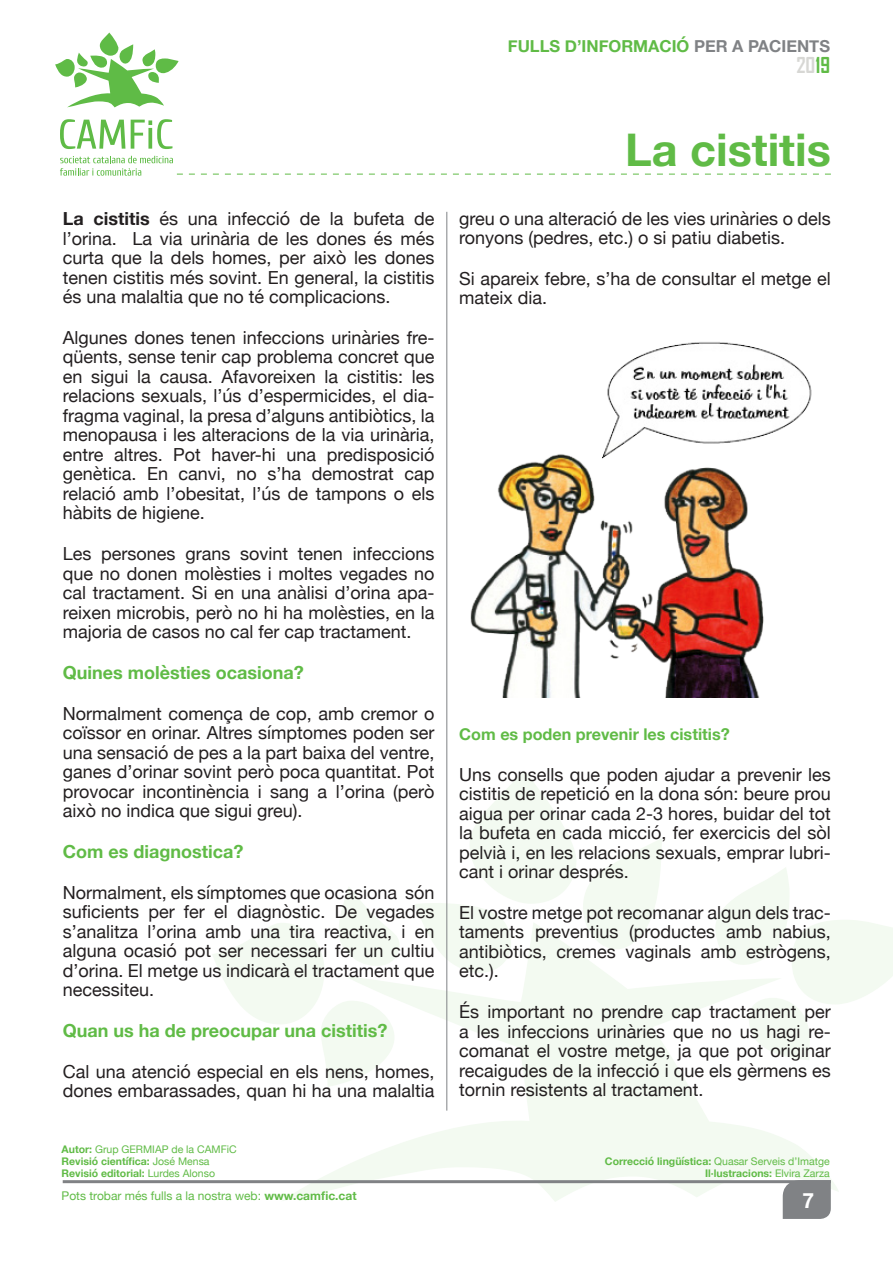
<style>
.page{position:relative;width:893px;height:1263px;background:#fff}
.page>*{position:absolute;margin:0;border:0;box-sizing:border-box;transform-origin:0 0}
.Titulo{font:700 45px "Helvetica Neue";color:#60bb46}
.t1{font:700 21px "Agency FB";color:#d7d7d4}
.t2{font:700 21px "Helvetica Neue";color:#fff}
.Galerada{font:18px/19.5px "Helvetica Neue";color:#231f20;text-align:justify}
.Titulillo{font:700 18px "Helvetica Neue";color:#60bb46}
.t3{font:700 16.5px "Helvetica Neue";color:#60bb46}
.Titulillo-2{font:700 16.2px "Helvetica Neue";color:#60bb46}
.t4{font:12px "Helvetica Neue";color:#60bb46}
.Autores_y_Revisiones{font:700 10.5px "Helvetica Neue";color:#60bb46}
.Autores_y_Revisiones-2{font:10.5px "Helvetica Neue";color:#60bb46}
.s1{color:#808285}
.s2{color:#60bb46}
.s3{font-weight:700}
.s4{font-weight:400}
</style>
<div class="page">
<svg style="left:281px;top:979px;width:557px;height:223px;fill:#f3faf1"></svg>
<svg style="left:212px;top:887px;width:189px;height:200px"></svg>
<svg style="left:415px;top:770px;width:247px;height:209px"></svg>
<svg style="left:715px;top:868px;width:178px;height:192px"></svg>
<svg style="left:55px;top:33px;width:124px;height:74px"></svg>
<svg style="left:60px;top:156px;width:771px;height:20px"></svg>
<svg style="left:60px;top:119px;width:65px;height:30px"></svg>
<svg style="left:131px;top:119px;width:41px;height:30px"></svg>
<hr style="left:63px;top:1180px;width:768px;height:3px;background:#808285">
<div style="left:783px;top:1180px;width:48px;height:39px;background:#808285"></div>
<hr style="left:446px;top:212px;width:1px;height:898px;background:#808285">
<img style="left:470px;top:342px;width:342px;height:356px">
<p class="t3" style="left:508px;top:33px;width:324px">FULLS D’INFORMACIÓ <span class="s1">PER A PACIENTS</span></p>
<p class="t1" style="left:796px;top:52px;width:35px">20<span class="s2">19</span></p>
<p class="Galerada" style="left:63px;top:210px;width:373px"><span class="s3">La cistitis</span> és una infecció de la bufeta de l’orina. La via urinària de les dones és més curta que la dels homes, per això les dones tenen cistitis més sovint. En general, la cistitis és una malaltia que no té complicacions.</p>
<p class="Galerada" style="left:63px;top:329px;width:373px">Algunes dones tenen infeccions urinàries fre&shy;qüents, sense tenir cap problema concret que en sigui la causa. Afavoreixen la cistitis: les relacions sexuals, l’ús d’espermicides, el dia&shy;fragma vaginal, la presa d’alguns antibiòtics, la menopausa i les alteracions de la via urinària, entre altres. Pot haver-hi una predisposició genètica. En canvi, no s’ha demostrat cap relació amb l’obesitat, l’ús de tampons o els hàbits de higiene.</p>
<p class="Galerada" style="left:63px;top:545px;width:373px">Les persones grans sovint tenen infeccions que no donen molèsties i moltes vegades no cal tractament. Si en una anàlisi d’orina apa&shy;reixen microbis, però no hi ha molèsties, en la majoria de casos no cal fer cap tractament.</p>
<p class="Titulillo" style="left:63px;top:658px;width:242px">Quines molèsties ocasiona?</p>
<p class="Galerada" style="left:63px;top:705px;width:373px">Normalment comença de cop, amb cremor o coïssor en orinar. Altres símptomes poden ser una sensació de pes a la part baixa del ventre, ganes d’orinar sovint però poca quantitat. Pot provocar incontinència i sang a l’orina (però això no indica que sigui greu).</p>
<p class="Titulillo" style="left:63px;top:837px;width:182px">Com es diagnostica?</p>
<p class="Galerada" style="left:63px;top:884px;width:373px">Normalment, els símptomes que ocasiona són suficients per fer el diagnòstic. De vegades s’analitza l’orina amb una tira reactiva, i en alguna ocasió pot ser necessari fer un cultiu d’orina. El metge us indicarà el tractament que necessiteu.</p>
<p class="Titulillo" style="left:63px;top:1016px;width:326px">Quan us ha de preocupar una cistitis?</p>
<p class="Galerada" style="left:63px;top:1063px;width:373px">Cal una atenció especial en els nens, homes, dones embarassades, quan hi ha una malaltia</p>
<p class="Autores_y_Revisiones-2" style="left:62px;top:1141px;width:177px"><span class="s3">Autor:</span> Grup GERMIAP de la CAMFiC</p>
<p class="Autores_y_Revisiones" style="left:62px;top:1153px;width:149px">Revisió científica: <span class="s4">José Mensa</span></p>
<p class="Autores_y_Revisiones" style="left:62px;top:1165px;width:155px">Revisió editorial: <span class="s4">Lurdes Alonso</span></p>
<p class="Titulo" style="left:625px;top:115px;width:207px">La cistitis</p>
<p class="Galerada" style="left:459px;top:210px;width:373px">greu o una alteració de les vies urinàries o dels ronyons (pedres, etc.) o si patiu diabetis.</p>
<p class="Galerada" style="left:459px;top:270px;width:373px">Si apareix febre, s’ha de consultar el metge el mateix dia.</p>
<p class="Titulillo-2" style="left:459px;top:721px;width:272px">Com es poden prevenir les cistitis?</p>
<p class="Galerada" style="left:459px;top:765px;width:373px">Uns consells que poden ajudar a prevenir les cistitis de repetició en la dona són: beure prou aigua per orinar cada 2-3 hores, buidar del tot la bufeta en cada micció, fer exercicis del sòl pelvià i, en les relacions sexuals, emprar lubri&shy;cant i orinar després.</p>
<p class="Galerada" style="left:459px;top:904px;width:373px">El vostre metge pot recomanar algun dels trac&shy;taments preventius (productes amb nabius, antibiòtics, cremes vaginals amb estrògens, etc.).</p>
<p class="Galerada" style="left:459px;top:1003px;width:373px">És important no prendre cap tractament per a les infeccions urinàries que no us hagi re&shy;comanat el vostre metge, ja que pot originar recaigudes de la infecció i que els gèrmens es tornin resistents al tractament.</p>
<p class="Autores_y_Revisiones" style="left:605px;top:1153px;width:226px">Correcció lingüística: <span class="s4">Quasar Serveis d’Imatge</span></p>
<p class="Autores_y_Revisiones" style="left:705px;top:1165px;width:126px">Il·lustracions: <span class="s4">Elvira Zarza</span></p>
<p class="t4" style="left:62px;top:1187px;width:296px">Pots trobar més fulls a la nostra web: <span class="s3">www.camfic.cat</span></p>
<p class="t2" style="left:802px;top:1183px;width:13px">7</p>
</div>
